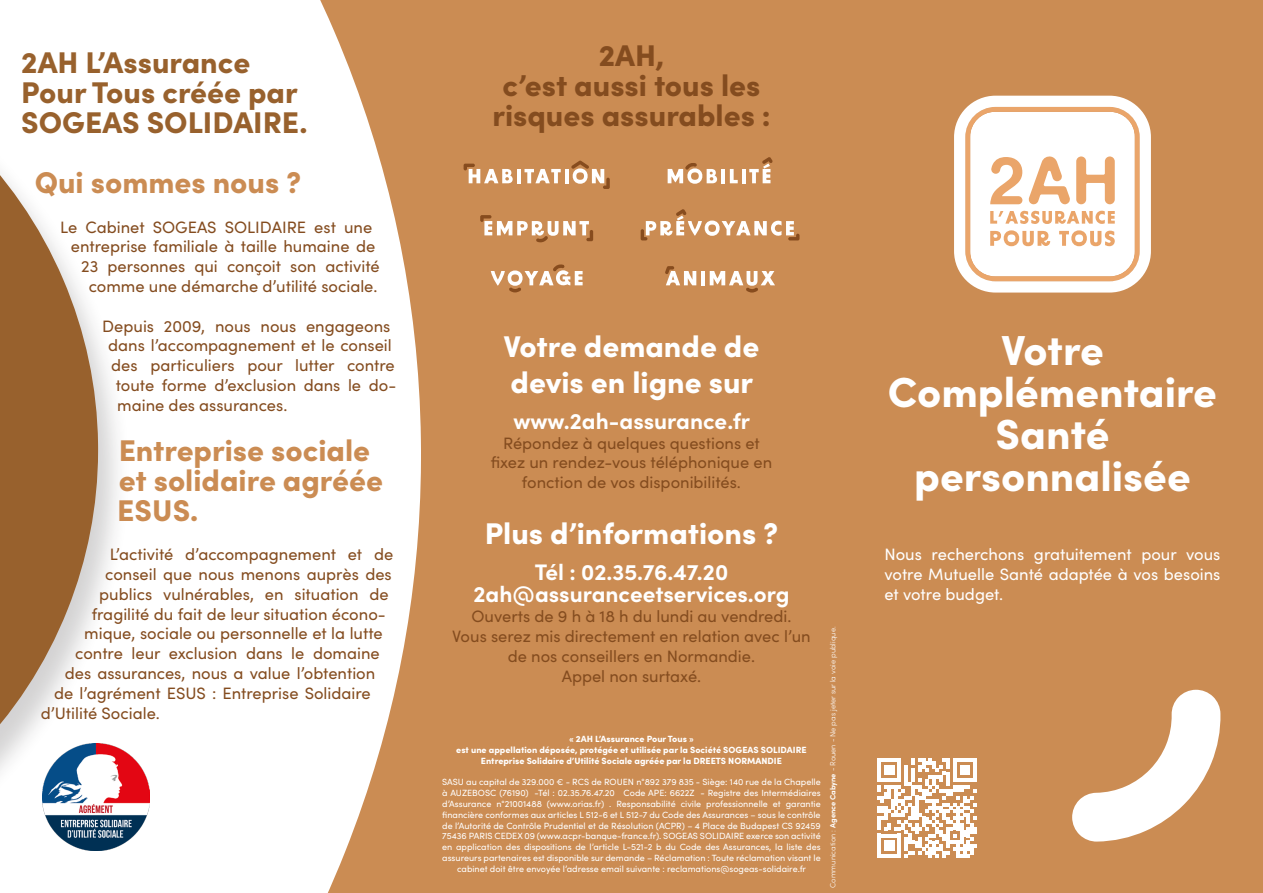
<style>
.page{position:relative;width:1263px;height:893px;background:#cb8c53}
.page>*{position:absolute;margin:0;border:0;box-sizing:border-box;transform-origin:0 0}
.t1{font:900 42px "Sofia Pro";color:#fff}
.t2{font:900 30px/30px "Sofia Pro";color:#cb8c53}
.t3{font:900 30px "Sofia Pro";color:#fff}
.t4{font:900 30px/30px "Sofia Pro";color:#98612d}
.t5{font:900 30px/30px "Sofia Pro";color:#844c1f;text-align:center}
.t6{font:700 22.5px "Sofia Pro";color:#fff}
.t7{font:16.5px/19.8px "Sofia Pro";color:#844c1f;text-align:center}
.t8{font:16.5px/19.8px "Sofia Pro";color:#fff;text-align:justify}
.t9{font:9px/10.8px "Sofia Pro";color:#fff;text-align:center}
.t10{font:900 9px "Sofia Pro";color:#fff}
.t11{font:300 7.5px "Sofia Pro";color:#fff}
.s1{font-weight:700}
</style>
<div class="page">
<svg style="left:0;top:0;width:421px;height:893px;background:#f9f3ed"></svg>
<div style="left:0;top:112px;width:132px;height:713px;background:#231f20;opacity:.2"></div>
<svg style="left:0;top:111px;width:98px;height:671px;background:#bf9f81"></svg>
<svg style="left:1072px;top:690px;width:149px;height:152px"></svg>
<svg style="left:954px;top:96px;width:197px;height:197px;background:#f8e8da"></svg>
<svg style="left:877px;top:758px;width:100px;height:100px"></svg>
<img style="left:43px;top:744px;width:106px;height:106px">
<hr style="left:721px;top:169px;width:4px;height:14px;background:#fff">
<svg style="left:730px;top:169px;width:8px;height:14px"></svg>
<svg style="left:742px;top:169px;width:3px;height:14px"></svg>
<svg style="left:668px;top:163px;width:49px;height:21px"></svg>
<svg style="left:749px;top:157px;width:24px;height:26px"></svg>
<hr style="left:701px;top:271px;width:4px;height:14px;background:#fff">
<svg style="left:710px;top:271px;width:65px;height:22px"></svg>
<svg style="left:665px;top:266px;width:31px;height:19px"></svg>
<svg style="left:641px;top:209px;width:158px;height:31px"></svg>
<hr style="left:517px;top:169px;width:4px;height:14px;background:#fff">
<svg style="left:524px;top:169px;width:37px;height:14px"></svg>
<hr style="left:565px;top:169px;width:3px;height:14px;background:#fff">
<svg style="left:464px;top:164px;width:49px;height:19px"></svg>
<svg style="left:571px;top:160px;width:39px;height:29px"></svg>
<svg style="left:480px;top:215px;width:113px;height:27px"></svg>
<svg style="left:491px;top:264px;width:92px;height:28px"></svg>
<p class="t4" style="left:21px;top:45px;width:288px">2AH L’Assurance<br>Pour Tous créée par<br>SOGEAS SOLIDAIRE.</p>
<p class="t2" style="left:35px;top:165px;width:268px">Qui sommes nous ?</p>
<p class="t7" style="left:60px;top:216px;width:314px">Le Cabinet SOGEAS SOLIDAIRE est une</p>
<p class="t7" style="left:71px;top:236px;width:306px">entreprise familiale à taille humaine de</p>
<p class="t7" style="left:81px;top:256px;width:300px">23 personnes qui conçoit son activité</p>
<p class="t7" style="left:89px;top:275px;width:290px">comme une démarche d’utilité sociale.</p>
<p class="t7" style="left:102px;top:315px;width:290px">Depuis 2009, nous nous engageons</p>
<p class="t7" style="left:108px;top:335px;width:285px">dans l’accompagnement et le conseil</p>
<p class="t7" style="left:111px;top:355px;width:285px">des particuliers pour lutter contre</p>
<p class="t7" style="left:116px;top:374px;width:282px">toute forme d’exclusion dans le do-</p>
<p class="t7" style="left:117px;top:394px;width:172px">maine des assurances.</p>
<p class="t2" style="left:117px;top:432px;width:267px">Entreprise sociale et solidaire agréée<br>ESUS.</p>
<p class="t7" style="left:110px;top:544px;width:285px">L’activité d’accompagnement et de</p>
<p class="t7" style="left:105px;top:563px;width:288px">conseil que nous menons auprès des</p>
<p class="t7" style="left:99px;top:583px;width:291px">publics vulnérables, en situation de</p>
<p class="t7" style="left:92px;top:603px;width:296px">fragilité du fait de leur situation écono-</p>
<p class="t7" style="left:84px;top:623px;width:300px">mique, sociale ou personnelle et la lutte</p>
<p class="t7" style="left:75px;top:643px;width:306px">contre leur exclusion dans le domaine</p>
<p class="t7" style="left:65px;top:662px;width:312px">des assurances, nous a value l’obtention</p>
<p class="t7" style="left:54px;top:682px;width:318px">de l’agrément ESUS : Entreprise Solidaire</p>
<p class="t7" style="left:41px;top:702px;width:121px">d’Utilité Sociale.</p>
<p class="t5" style="left:599px;top:38px;width:67px">2AH,</p>
<p class="t5" style="left:492px;top:68px;width:280px">c’est aussi tous les risques assurables :</p>
<p class="t3" style="left:504px;top:323px;width:257px">Votre demande de</p>
<p class="t3" style="left:511px;top:359px;width:244px">devis en ligne sur</p>
<p class="t6" style="left:513px;top:403px;width:238px">www.2ah-assurance.fr</p>
<p class="t7" style="left:503px;top:432px;width:258px">Répondez à quelques questions et</p>
<p class="t7" style="left:491px;top:452px;width:283px">fixez un rendez-vous téléphonique en</p>
<p class="t7" style="left:522px;top:472px;width:221px">fonction de vos disponibilités.</p>
<p class="t3" style="left:485px;top:510px;width:295px">Plus d’informations ?</p>
<p class="t6" style="left:535px;top:555px;width:195px">Tél : 02.35.76.47.20</p>
<p class="t6" style="left:473px;top:577px;width:317px">2ah@assuranceetservices.org</p>
<p class="t7" style="left:471px;top:606px;width:321px">Ouverts de 9 h à 18 h du lundi au vendredi.</p>
<p class="t7" style="left:452px;top:625px;width:360px">Vous serez mis directement en relation avec l’un de nos conseillers en Normandie.</p>
<p class="t7" style="left:562px;top:665px;width:141px">Appel non surtaxé.</p>
<p class="t10" style="left:569px;top:732px;width:126px">« 2AH L’Assurance Pour Tous »</p>
<p class="t10" style="left:456px;top:743px;width:352px">est une appellation déposée, protégée et utilisée par la Société SOGEAS SOLIDAIRE</p>
<p class="t10" style="left:481px;top:753px;width:303px">Entreprise Solidaire d’Utilité Sociale agréée par la DREETS NORMANDIE</p>
<p class="t9" style="left:442px;top:776px;width:380px">SASU au capital de 329.000 € - RCS de ROUEN n°892 379 835 - Siège: 140 rue de la Chapelle à AUZEBOSC (76190) -Tél : 02.35.76.47.20 Code APE: 6622Z - Registre des Intermédiaires d’Assurance n°21001488 (www.orias.fr) . Responsabilité civile professionnelle et garantie financière conformes aux articles L 512-6 et L 512-7 du Code des Assurances – sous le contrôle de l’Autorité de Contrôle Prudentiel et de Résolution (ACPR) – 4 Place de Budapest CS 92459<br>75436 PARIS CEDEX 09 (www.acpr-banque-france.fr). SOGEAS SOLIDAIRE exerce son activité en application des dispositions de l’article L-521-2 b du Code des Assurances, la liste des assureurs partenaires est disponible sur demande – Réclamation : Toute réclamation visant le cabinet doit être envoyée l’adresse email suivante : reclamations@sogeas-solidaire.fr</p>
<p class="t11" style="left:827px;top:888px;width:263px;rotate:-90deg">Communication : <span class="s1">Agence Cabyne</span> - Rouen - Ne pas jeter sur la voie publique.</p>
<p class="t1" style="left:1001px;top:318px;width:104px">Votre</p>
<p class="t1" style="left:888px;top:360px;width:331px">Complémentaire</p>
<p class="t1" style="left:995px;top:402px;width:115px">Santé</p>
<p class="t1" style="left:914px;top:444px;width:278px">personnalisée</p>
<p class="t8" style="left:884px;top:544px;width:337px">Nous recherchons gratuitement pour vous votre Mutuelle Santé adaptée à vos besoins et votre budget.</p>
</div>
